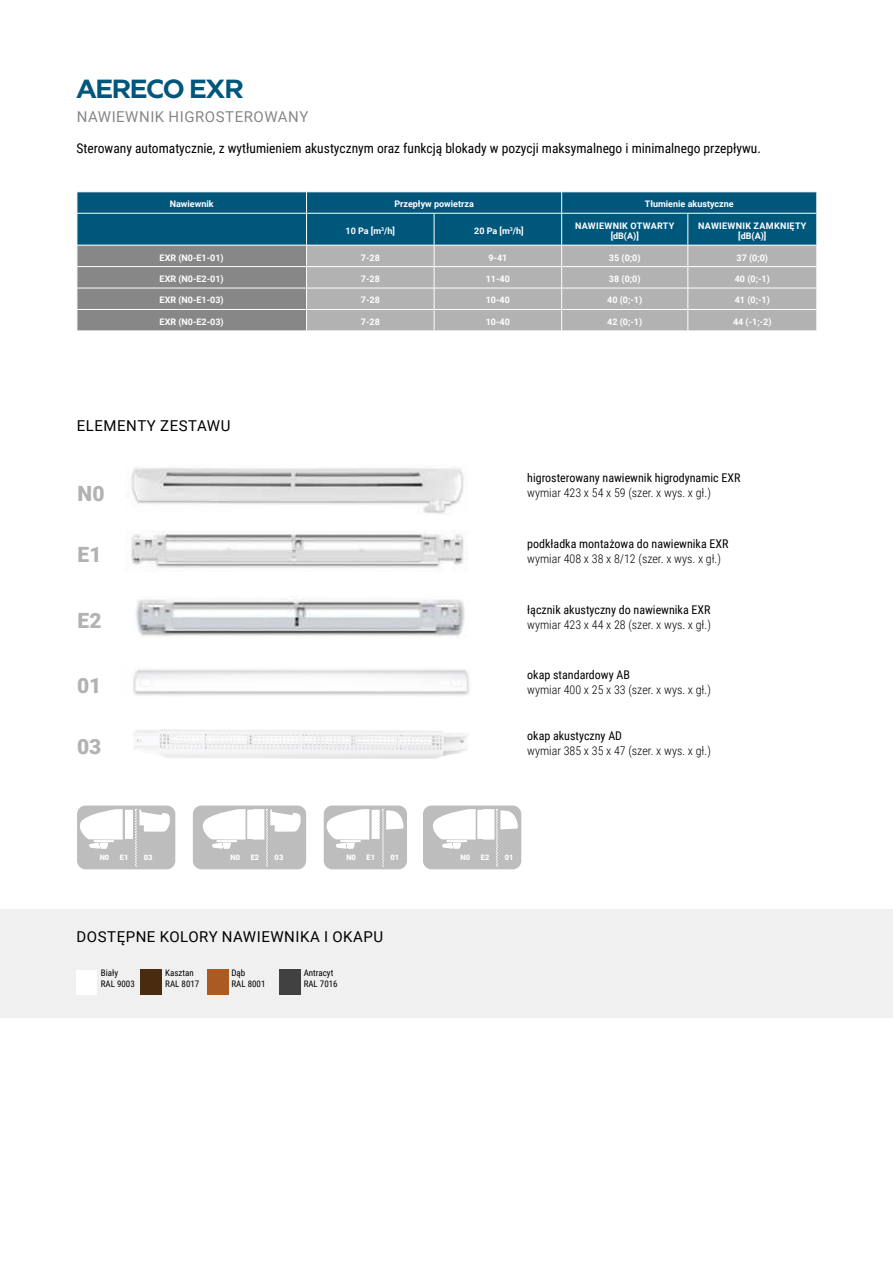
<style>
.page{position:relative;width:893px;height:1263px;background:#fff}
.page>*{position:absolute;margin:0;border:0;box-sizing:border-box;transform-origin:0 0}
.t1{font:700 27px "Bilbao";letter-spacing:-.025em;color:#00577c}
.t2{font:900 21px "Roboto";letter-spacing:.015em;color:#b3b2b2}
.t3{font:15px "Roboto";letter-spacing:.035em;color:#000}
.t4{font:15px "Roboto";letter-spacing:.035em;color:#878787}
.t5{font:13.5px "Roboto Condensed";color:#000}
.t6{font:300 12px "Roboto Condensed";color:#000}
.t7{font:12px "Roboto Condensed";color:#000}
.t8{font:700 9px "Roboto";color:#fff}
.t9{font:9px/10.8px "Roboto Condensed";color:#000}
.t10{font:700 9px/10.5px "Roboto";letter-spacing:.035em;color:#fff;text-align:center}
.t11{font:900 7.5px "Roboto";color:#fff}
</style>
<div class="page">
<svg style="left:77px;top:192px;width:740px;height:138px;background:#6c8c99"></svg>
<div style="left:0;top:909px;width:893px;height:109px;background:#f0f0f0"></div>
<div style="left:77px;top:970px;width:20px;height:24px;background:#fff"></div>
<div style="left:207px;top:970px;width:21px;height:25px;background:#ab5a20"></div>
<div style="left:141px;top:970px;width:21px;height:25px;background:#492b0f"></div>
<div style="left:279px;top:970px;width:21px;height:25px;background:#404140"></div>
<img style="left:133px;top:669px;width:337px;height:27px">
<img style="left:133px;top:729px;width:335px;height:30px">
<img style="left:135px;top:598px;width:330px;height:39px">
<img style="left:131px;top:468px;width:333px;height:46px">
<img style="left:131px;top:532px;width:333px;height:36px">
<div style="left:77px;top:805px;width:98px;height:64px;background:#bdbdbd;border-radius:9px"></div>
<svg style="left:77px;top:808px;width:95px;height:62px"></svg>
<div style="left:193px;top:805px;width:113px;height:64px;background:#bdbdbd;border-radius:9px"></div>
<svg style="left:197px;top:809px;width:106px;height:61px"></svg>
<div style="left:324px;top:805px;width:83px;height:64px;background:#bdbdbd;border-radius:9px"></div>
<svg style="left:323px;top:808px;width:81px;height:62px"></svg>
<div style="left:423px;top:805px;width:98px;height:64px;background:#bdbdbd;border-radius:9px"></div>
<svg style="left:427px;top:809px;width:91px;height:61px"></svg>
<h1 class="t1" style="left:77px;top:69px;width:168px">AERECO EXR</h1>
<h3 class="t4" style="left:77px;top:107px;width:233px">NAWIEWNIK HIGROSTEROWANY</h3>
<h3 class="t5" style="left:77px;top:138px;width:686px">Sterowany automatycznie, z wytłumieniem akustycznym oraz funkcją blokady w pozycji maksymalnego i minimalnego przepływu.</h3>
<p class="t8" style="left:170px;top:198px;width:45px">Nawiewnik</p>
<p class="t8" style="left:394px;top:198px;width:81px">Przepływ powietrza</p>
<p class="t8" style="left:645px;top:198px;width:90px">Tłumienie akustyczne</p>
<p class="t8" style="left:346px;top:224px;width:51px">10 Pa [m<sup>3</sup>/h]</p>
<p class="t8" style="left:474px;top:224px;width:51px">20 Pa [m<sup>3</sup>/h]</p>
<p class="t10" style="left:575px;top:220px;width:101px">NAWIEWNIK OTWARTY [dB(A)]</p>
<p class="t10" style="left:698px;top:220px;width:110px">NAWIEWNIK ZAMKNIĘTY [dB(A)]</p>
<p class="t8" style="left:160px;top:251px;width:66px">EXR (N0-E1-01)</p>
<p class="t8" style="left:361px;top:251px;width:20px">7-28</p>
<p class="t8" style="left:488px;top:251px;width:20px">9-41</p>
<p class="t8" style="left:609px;top:251px;width:33px">35 (0;0)</p>
<p class="t8" style="left:736px;top:251px;width:33px">37 (0;0)</p>
<p class="t8" style="left:160px;top:273px;width:66px">EXR (N0-E2-01)</p>
<p class="t8" style="left:361px;top:273px;width:20px">7-28</p>
<p class="t8" style="left:486px;top:273px;width:26px">11-40</p>
<p class="t8" style="left:609px;top:273px;width:33px">38 (0;0)</p>
<p class="t8" style="left:735px;top:273px;width:37px">40 (0;-1)</p>
<p class="t8" style="left:160px;top:294px;width:66px">EXR (N0-E1-03)</p>
<p class="t8" style="left:361px;top:294px;width:20px">7-28</p>
<p class="t8" style="left:486px;top:294px;width:26px">10-40</p>
<p class="t8" style="left:607px;top:294px;width:37px">40 (0;-1)</p>
<p class="t8" style="left:735px;top:294px;width:37px">41 (0;-1)</p>
<p class="t8" style="left:160px;top:315px;width:66px">EXR (N0-E2-03)</p>
<p class="t8" style="left:361px;top:315px;width:20px">7-28</p>
<p class="t8" style="left:486px;top:315px;width:26px">10-40</p>
<p class="t8" style="left:607px;top:315px;width:37px">42 (0;-1)</p>
<p class="t8" style="left:733px;top:315px;width:40px">44 (-1;-2)</p>
<h3 class="t3" style="left:77px;top:415px;width:155px">ELEMENTY ZESTAWU</h3>
<h2 class="t2" style="left:77px;top:479px;width:29px">N0</h2>
<h2 class="t2" style="left:77px;top:540px;width:26px">E1</h2>
<h2 class="t2" style="left:77px;top:606px;width:26px">E2</h2>
<h2 class="t2" style="left:77px;top:670px;width:26px">01</h2>
<h2 class="t2" style="left:77px;top:732px;width:26px">03</h2>
<h3 class="t7" style="left:527px;top:469px;width:215px">higrosterowany nawiewnik higrodynamic EXR</h3>
<h3 class="t6" style="left:527px;top:484px;width:185px">wymiar 423 x 54 x 59 (szer. x wys. x gł.)</h3>
<h3 class="t7" style="left:527px;top:536px;width:203px">podkładka montażowa do nawiewnika EXR</h3>
<h3 class="t6" style="left:527px;top:551px;width:195px">wymiar 408 x 38 x 8/12 (szer. x wys. x gł.)</h3>
<h3 class="t7" style="left:527px;top:601px;width:185px">łącznik akustyczny do nawiewnika EXR</h3>
<h3 class="t6" style="left:527px;top:616px;width:185px">wymiar 423 x 44 x 28 (szer. x wys. x gł.)</h3>
<h3 class="t7" style="left:527px;top:666px;width:104px">okap standardowy AB</h3>
<h3 class="t6" style="left:527px;top:681px;width:185px">wymiar 400 x 25 x 33 (szer. x wys. x gł.)</h3>
<h3 class="t7" style="left:527px;top:728px;width:96px">okap akustyczny AD</h3>
<h3 class="t6" style="left:527px;top:743px;width:185px">wymiar 385 x 35 x 47 (szer. x wys. x gł.)</h3>
<p class="t11" style="left:100px;top:852px;width:11px">N0</p>
<p class="t11" style="left:120px;top:852px;width:10px">E1</p>
<p class="t11" style="left:144px;top:852px;width:10px">03</p>
<p class="t11" style="left:231px;top:852px;width:11px">N0</p>
<p class="t11" style="left:251px;top:852px;width:10px">E2</p>
<p class="t11" style="left:275px;top:852px;width:10px">03</p>
<p class="t11" style="left:346px;top:852px;width:11px">N0</p>
<p class="t11" style="left:367px;top:852px;width:10px">E1</p>
<p class="t11" style="left:390px;top:852px;width:10px">01</p>
<p class="t11" style="left:461px;top:852px;width:11px">N0</p>
<p class="t11" style="left:481px;top:852px;width:10px">E2</p>
<p class="t11" style="left:505px;top:852px;width:10px">01</p>
<h3 class="t3" style="left:77px;top:926px;width:308px">DOSTĘPNE KOLORY NAWIEWNIKA I OKAPU</h3>
<p class="t9" style="left:101px;top:967px;width:36px">Biały<br>RAL 9003</p>
<p class="t9" style="left:231px;top:967px;width:36px">Dąb<br>RAL 8001</p>
<p class="t9" style="left:165px;top:967px;width:36px">Kasztan<br>RAL 8017</p>
<p class="t9" style="left:304px;top:967px;width:36px">Antracyt<br>RAL 7016</p>
</div>
